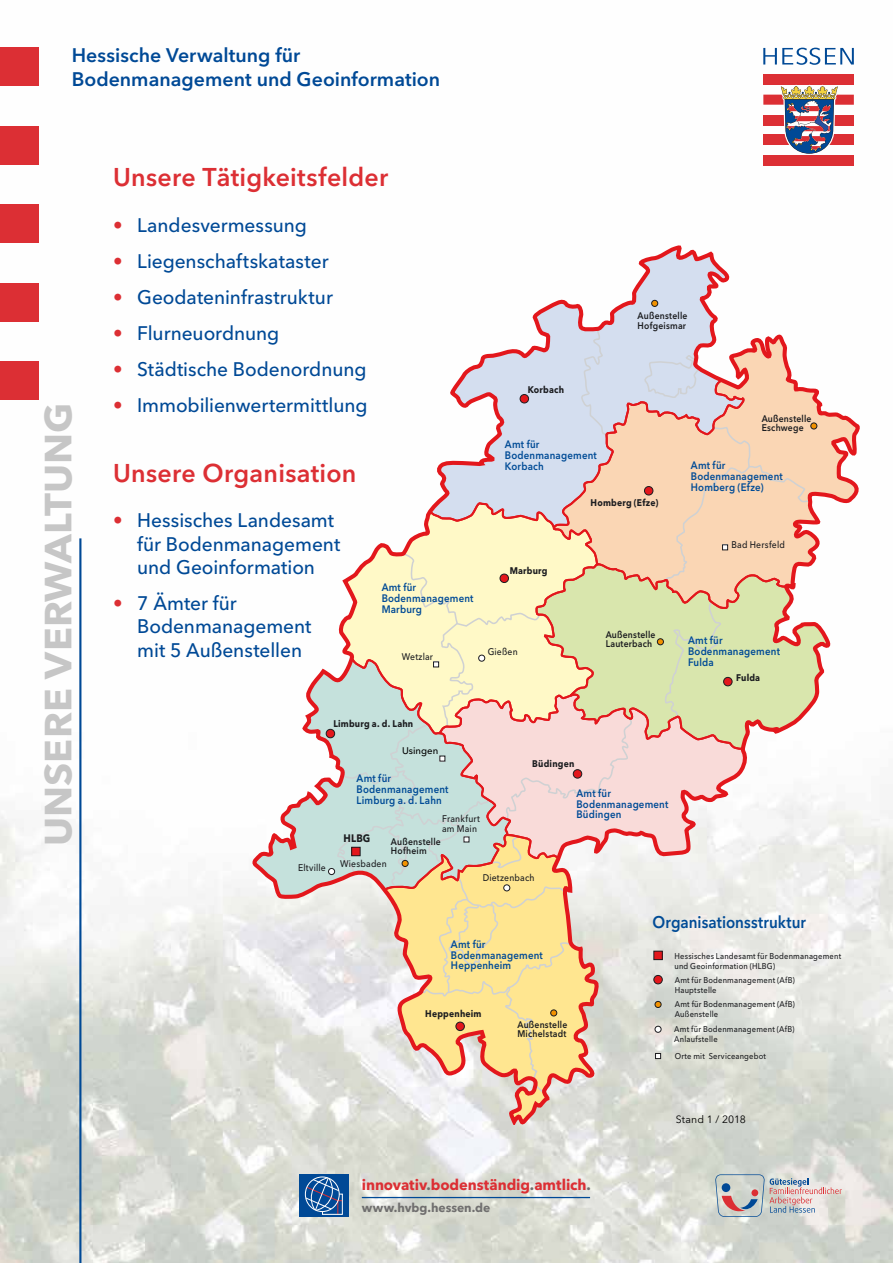
<style>
.page{position:relative;width:893px;height:1263px;background:#fff}
.page>*{position:absolute;margin:0;border:0;box-sizing:border-box;transform-origin:0 0}
.t1{font:700 37.5px "Avenir Next LT Pro";color:#c6c6c6;scale:1.05 1}
.t2{font:600 25.5px "Avenir Next LT Pro";letter-spacing:.01em;color:#dc2f34}
.t3{font:500 19.5px/23.4px "Avenir Next LT Pro";letter-spacing:-.005em;color:#004996}
.t4{font:600 19.5px/23.4px "Avenir Next LT Pro";color:#004996}
.t5{font:600 16.8px "Avenir Next LT Pro";color:#004b96;scale:.9 1}
.t6{font:700 15px "Avenir Next LT Pro";letter-spacing:-.005em;color:#dc2f34}
.t7{font:700 12.45px "Avenir Next LT Pro";letter-spacing:-.005em;color:#706f6f}
.t8{font:600 10.8px/10.8px "Avenir Next LT Pro";letter-spacing:.02em;color:#004b96;scale:.9 1}
.t9{font:700 10.8px "Avenir Next LT Pro";color:#1c1d20;scale:.9 1}
.t10{font:10.5px "Avenir Next LT Pro";letter-spacing:.015em;color:#000}
.t11{font:600 9.6px/9.6px "Avenir Next LT Pro";letter-spacing:.025em;color:#1c1d20;scale:.9 1}
.t12{font:500 9.6px/9.6px "Avenir Next LT Pro";letter-spacing:.02em;color:#1c1d20;scale:.9 1}
.t13{font:700 9.6px "Avenir Next LT Pro";letter-spacing:.025em;color:#1c1d20;scale:.9 1}
.t14{font:500 9.6px "Avenir Next LT Pro";color:#000}
.t15{font:500 8.4px/9.6px "Avenir Next LT Pro";letter-spacing:.025em;color:#1c1d20;scale:.9 1}
.s1{color:#dc2f34}
.s2{color:#706f6f}
</style>
<div class="page">
<img style="left:0;top:47px;width:893px;height:1216px">
<div style="left:0;top:48px;width:38px;height:38px;background:#dc2f34"></div>
<div style="left:763px;top:75px;width:91px;height:10px;background:#dc2f34"></div>
<div style="left:763px;top:95px;width:91px;height:10px;background:#dc2f34"></div>
<div style="left:763px;top:115px;width:91px;height:10px;background:#dc2f34"></div>
<div style="left:763px;top:135px;width:91px;height:10px;background:#dc2f34"></div>
<div style="left:763px;top:155px;width:91px;height:10px;background:#dc2f34"></div>
<svg style="left:779px;top:85px;width:60px;height:70px"></svg>
<svg style="left:763px;top:48px;width:91px;height:17px"></svg>
<div style="left:0;top:126px;width:38px;height:38px;background:#dc2f34"></div>
<div style="left:0;top:205px;width:38px;height:38px;background:#dc2f34"></div>
<div style="left:0;top:283px;width:38px;height:38px;background:#dc2f34"></div>
<div style="left:0;top:362px;width:38px;height:38px;background:#dc2f34"></div>
<hr style="left:79px;top:538px;width:2px;height:725px;background:#004996">
<hr style="left:362px;top:1197px;width:228px;height:1px;background:#004996">
<div style="left:299px;top:1174px;width:50px;height:43px;background:#004996"></div>
<div style="left:305px;top:1176px;width:35px;height:36px;border:1px solid #fff;border-radius:50%"></div>
<svg style="left:305px;top:1177px;width:38px;height:38px"></svg>
<svg style="left:715px;top:1174px;width:127px;height:43px;background:#c8c3c3"></svg>
<svg style="left:252px;top:241px;width:611px;height:884px"></svg>
<svg style="left:249px;top:658px;width:87px;height:241px"></svg>
<svg style="left:337px;top:502px;width:214px;height:50px"></svg>
<svg style="left:632px;top:610px;width:201px;height:153px"></svg>
<svg style="left:551px;top:335px;width:310px;height:275px"></svg>
<svg style="left:428px;top:244px;width:319px;height:287px"></svg>
<svg style="left:382px;top:1095px;width:218px;height:30px"></svg>
<svg style="left:632px;top:694px;width:117px;height:166px"></svg>
<svg style="left:657px;top:600px;width:65px;height:118px;background:#d8e2ad"></svg>
<div style="left:657px;top:638px;width:7px;height:7px;border:1px solid #1c1c20;border-radius:50%"></div>
<div style="left:326px;top:729px;width:9px;height:9px;background:#e3171c;border-radius:50%"></div>
<div style="left:326px;top:729px;width:9px;height:9px;border:1px solid #1c1c20;border-radius:50%"></div>
<div style="left:520px;top:394px;width:9px;height:9px;background:#e3171c;border-radius:50%"></div>
<div style="left:520px;top:394px;width:9px;height:9px;border:1px solid #1c1c20;border-radius:50%"></div>
<div style="left:644px;top:486px;width:9px;height:9px;background:#e3171c;border-radius:50%"></div>
<div style="left:644px;top:486px;width:9px;height:9px;border:1px solid #1c1c20;border-radius:50%"></div>
<svg style="left:652px;top:300px;width:6px;height:6px"></svg>
<div style="left:651px;top:300px;width:7px;height:7px;border:1px solid #1c1c20;border-radius:50%"></div>
<svg style="left:665px;top:423px;width:152px;height:158px;background:#f7d0b1"></svg>
<div style="left:810px;top:423px;width:7px;height:6px;border:1px solid #1c1c20;border-radius:50%"></div>
<div style="left:724px;top:677px;width:8px;height:9px;background:#e3171c;border-radius:50%"></div>
<div style="left:723px;top:677px;width:9px;height:9px;border:1px solid #1c1c20;border-radius:50%"></div>
<div style="left:328px;top:868px;width:7px;height:6px;background:#fff;border-radius:50%"></div>
<div style="left:328px;top:868px;width:7px;height:7px;border:1px solid #1c1c20;border-radius:50%"></div>
<svg style="left:336px;top:552px;width:296px;height:543px;background:#ebddbe"></svg>
<svg style="left:655px;top:1001px;width:6px;height:6px"></svg>
<div style="left:655px;top:1001px;width:6px;height:7px;border:1px solid #1c1c20;border-radius:50%"></div>
<div style="left:654px;top:975px;width:8px;height:9px;background:#e3171c;border-radius:50%"></div>
<div style="left:653px;top:975px;width:10px;height:9px;border:1px solid #1c1c20;border-radius:50%"></div>
<svg style="left:655px;top:1026px;width:6px;height:6px"></svg>
<div style="left:654px;top:951px;width:8px;height:9px;background:#e3171c"></div>
<div style="left:653px;top:951px;width:10px;height:9px;border:1px solid #1c1c20"></div>
<svg style="left:655px;top:1053px;width:6px;height:6px"></svg>
<p class="t4" style="left:72px;top:44px;width:370px">Hessische Verwaltung für<br>Bodenmanagement und Geoinformation</p>
<h1 class="t1" style="left:35px;top:846px;width:424px;rotate:-90deg">UNSERE VERWALTUNG</h1>
<h2 class="t2" style="left:113px;top:161px;width:277px">Unsere Tätigkeitsfelder</h2>
<p class="t3" style="left:113px;top:213px;width:195px"><span class="s1">•</span> Landesvermessung</p>
<p class="t3" style="left:113px;top:249px;width:217px"><span class="s1">•</span> Liegenschaftskataster</p>
<p class="t3" style="left:113px;top:285px;width:221px"><span class="s1">•</span> Geodateninfrastruktur</p>
<p class="t3" style="left:113px;top:321px;width:168px"><span class="s1">•</span> Flurneuordnung</p>
<p class="t3" style="left:113px;top:357px;width:255px"><span class="s1">•</span> Städtische Bodenordnung</p>
<p class="t3" style="left:113px;top:393px;width:256px"><span class="s1">•</span> Immobilienwertermittlung</p>
<h2 class="t2" style="left:113px;top:458px;width:245px">Unsere Organisation</h2>
<p class="t3" style="left:137px;top:508px;width:205px;text-indent:-24px"><span class="s1">•</span> Hessisches Landesamt für Bodenmanagement und Geoinformation</p>
<p class="t3" style="left:137px;top:591px;width:176px;text-indent:-24px"><span class="s1">•</span> 7 Ämter für<br>Bodenmanagement mit 5 Außenstellen</p>
<p class="t8" style="left:382px;top:582px;width:104px">Amt für<br>Bodenmanagement<br>Marburg</p>
<p class="t12" style="left:402px;top:652px;width:36px">Wetzlar</p>
<p class="t13" style="left:528px;top:384px;width:42px">Korbach</p>
<p class="t8" style="left:505px;top:439px;width:104px">Amt für<br>Bodenmanagement<br>Korbach</p>
<p class="t11" style="left:638px;top:311px;width:57px">Außenstelle<br>Hofgeismar</p>
<p class="t11" style="left:762px;top:413px;width:57px">Außenstelle<br>Eschwege</p>
<p class="t8" style="left:691px;top:460px;width:104px">Amt für<br>Bodenmanagement<br>Homberg (Efze)</p>
<p class="t13" style="left:510px;top:564px;width:44px">Marburg</p>
<p class="t12" style="left:488px;top:647px;width:35px">Gießen</p>
<p class="t13" style="left:591px;top:497px;width:77px">Homberg (Efze)</p>
<p class="t12" style="left:732px;top:540px;width:61px">Bad Hersfeld</p>
<p class="t11" style="left:606px;top:629px;width:57px">Außenstelle<br>Lauterbach</p>
<p class="t8" style="left:688px;top:635px;width:104px">Amt für<br>Bodenmanagement<br>Fulda</p>
<p class="t13" style="left:736px;top:672px;width:28px">Fulda</p>
<p class="t12" style="left:298px;top:862px;width:32px">Eltville</p>
<p class="t13" style="left:333px;top:717px;width:90px">Limburg a. d. Lahn</p>
<p class="t14" style="left:402px;top:744px;width:38px">Usingen</p>
<p class="t8" style="left:357px;top:773px;width:104px">Amt für<br>Bodenmanagement<br>Limburg a. d. Lahn</p>
<p class="t9" style="left:343px;top:832px;width:31px">HLBG</p>
<p class="t12" style="left:442px;top:814px;width:44px">Frankfurt am Main</p>
<p class="t11" style="left:391px;top:837px;width:57px">Außenstelle<br>Hofheim</p>
<p class="t12" style="left:340px;top:859px;width:53px">Wiesbaden</p>
<p class="t13" style="left:532px;top:758px;width:48px">Büdingen</p>
<p class="t8" style="left:576px;top:787px;width:104px">Amt für<br>Bodenmanagement<br>Büdingen</p>
<p class="t12" style="left:483px;top:872px;width:59px">Dietzenbach</p>
<p class="t8" style="left:451px;top:938px;width:104px">Amt für<br>Bodenmanagement<br>Heppenheim</p>
<p class="t13" style="left:425px;top:1007px;width:64px">Heppenheim</p>
<p class="t11" style="left:517px;top:1019px;width:57px">Außenstelle<br>Michelstadt</p>
<p class="t6" style="left:362px;top:1176px;width:231px">innovativ<span class="s2">.</span>bodenständig<span class="s2">.</span>amtlich<span class="s2">.</span></p>
<p class="t7" style="left:362px;top:1200px;width:130px">www.hvbg.hessen.de</p>
<p class="t5" style="left:652px;top:912px;width:172px">Organisationsstruktur</p>
<p class="t15" style="left:674px;top:951px;width:187px">Hessisches Landesamt für Bodenmanagement und Geoinformation (HLBG)</p>
<p class="t15" style="left:675px;top:975px;width:135px">Amt für Bodenmanagement (AfB)<br>Hauptstelle</p>
<p class="t15" style="left:675px;top:999px;width:135px">Amt für Bodenmanagement (AfB)<br>Außenstelle</p>
<p class="t15" style="left:674px;top:1024px;width:135px">Amt für Bodenmanagement (AfB)<br>Anlaufstelle</p>
<p class="t15" style="left:675px;top:1051px;width:103px">Orte mit Serviceangebot</p>
<p class="t10" style="left:676px;top:1113px;width:72px">Stand 1 / 2018</p>
</div>
